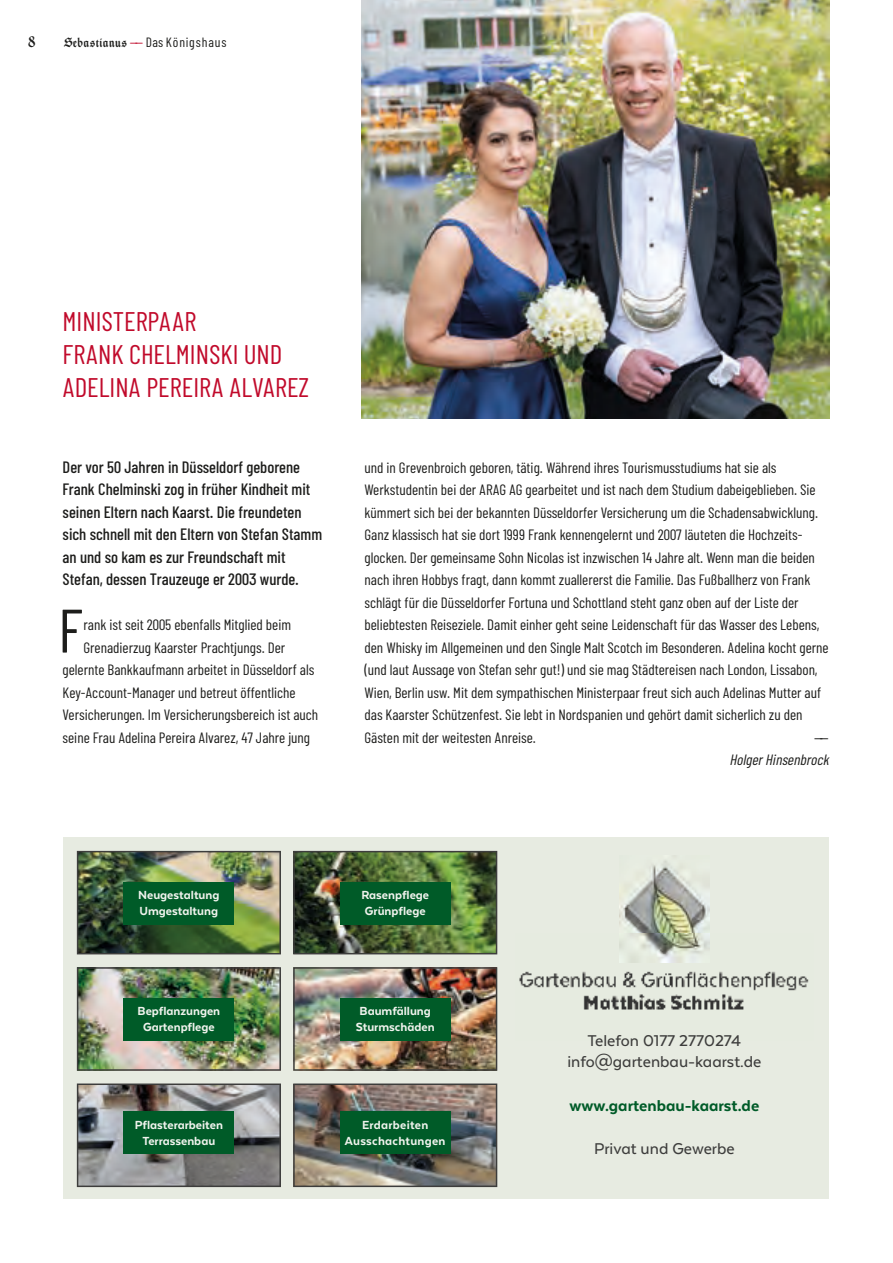
<style>
.page{position:relative;width:893px;height:1263px;background:#fff}
.page>*{position:absolute;margin:0;border:0;box-sizing:border-box;transform-origin:0 0}
.t1{font:61.35px "Barlow Condensed";color:#1d1d1b}
.t2{font:27px/33px "Barlow Condensed";color:#c10a2b}
.t3{font:500 18px/21.6px "Texta Alt";color:#3d3d3c;text-align:center}
.t4{font:800 18px "Texta Alt";color:#005b28}
.t5{font:600 18px "Thannhaeuser Fraktur";color:#1d1d1b}
.t6{font:500 16.5px/22.5px "Barlow Condensed";color:#1d1d1b}
.t7{font:15px/22.5px "Barlow Condensed";color:#1d1d1b}
.t8{font:italic 15px "Barlow Condensed";color:#1d1d1b}
.t9{font:800 13.5px/16.2px "Texta Alt";color:#f0f3ed}
.t10{font:13.5px "Barlow Condensed";letter-spacing:.06em;color:#1d1d1b}
.t11{font:800 13.5px/16.2px "Texta Alt";letter-spacing:.02em;color:#f0f3ed;text-align:center}
.s1{font-family:"Thannhaeuser Fraktur";font-weight:600}
.s2{color:#c10a2b}
</style>
<div class="page">
<img style="left:361px;top:0;width:468px;height:418px">
<div style="left:64px;top:837px;width:765px;height:361px;background:#e7ebe1"></div>
<img style="left:620px;top:860px;width:89px;height:74px">
<img style="left:77px;top:851px;width:204px;height:103px">
<img style="left:77px;top:967px;width:204px;height:104px">
<img style="left:519px;top:934px;width:290px;height:76px">
<img style="left:293px;top:851px;width:204px;height:103px">
<img style="left:293px;top:967px;width:204px;height:104px">
<svg style="left:77px;top:1083px;width:204px;height:104px"></svg>
<div style="left:124px;top:1112px;width:110px;height:42px;background:#005b28"></div>
<img style="left:293px;top:1083px;width:204px;height:104px">
<div style="left:340px;top:1112px;width:110px;height:42px;background:#005b28"></div>
<div style="left:340px;top:882px;width:110px;height:42px;background:#005b28"></div>
<div style="left:340px;top:998px;width:110px;height:42px;background:#005b28"></div>
<div style="left:124px;top:882px;width:110px;height:42px;background:#005b28"></div>
<div style="left:124px;top:998px;width:110px;height:42px;background:#005b28"></div>
<p class="t5" style="left:28px;top:30px;width:10px">8</p>
<p class="t10" style="left:64px;top:34px;width:164px"><span class="s1">Sebastianus</span> <span class="s2">——</span> Das Königshaus</p>
<h2 class="t2" style="left:63px;top:304px;width:248px">MINISTERPAAR<br>FRANK CHELMINSKI UND<br>ADELINA PEREIRA ALVAREZ</h2>
<p class="t6" style="left:63px;top:455px;width:261px">Der vor 50 Jahren in Düsseldorf geborene Frank Chelminski zog in früher Kindheit mit seinen Eltern nach Kaarst. Die freundeten sich schnell mit den Eltern von Stefan Stamm an und so kam es zur Freundschaft mit Stefan, dessen Trauzeuge er 2003 wurde.</p>
<h1 class="t1" style="left:58px;top:592px;width:26px">F</h1>
<p class="t7" style="left:84px;top:613px;width:209px">rank ist seit 2005 ebenfalls Mitglied beim</p>
<p class="t7" style="left:84px;top:636px;width:203px">Grenadierzug Kaarster Prachtjungs. Der</p>
<p class="t7" style="left:63px;top:658px;width:253px">gelernte Bankkaufmann arbeitet in Düsseldorf als</p>
<p class="t7" style="left:63px;top:681px;width:235px">Key-Account-Manager und betreut öffentliche</p>
<p class="t7" style="left:63px;top:703px;width:257px">Versicherungen. Im Versicherungsbereich ist auch</p>
<p class="t7" style="left:63px;top:726px;width:249px">seine Frau Adelina Pereira Alvarez, 47 Jahre jung</p>
<p class="t7" style="left:365px;top:456px;width:466px">und in Grevenbroich geboren, tätig. Während ihres Tourismusstudiums hat sie als Werkstudentin bei der ARAG AG gearbeitet und ist nach dem Studium dabeigeblieben. Sie kümmert sich bei der bekannten Düsseldorfer Versicherung um die Schadensabwicklung.<br>Ganz klassisch hat sie dort 1999 Frank kennengelernt und 2007 läuteten die Hochzeits&shy;glocken. Der gemeinsame Sohn Nicolas ist inzwischen 14 Jahre alt. Wenn man die beiden nach ihren Hobbys fragt, dann kommt zuallererst die Familie. Das Fußballherz von Frank schlägt für die Düsseldorfer Fortuna und Schottland steht ganz oben auf der Liste der beliebtesten Reiseziele. Damit einher geht seine Leidenschaft für das Wasser des Lebens, den Whisky im Allgemeinen und den Single Malt Scotch im Besonderen. Adelina kocht gerne (und laut Aussage von Stefan sehr gut!) und sie mag Städtereisen nach London, Lissabon, Wien, Berlin usw. Mit dem sympathischen Ministerpaar freut sich auch Adelinas Mutter auf das Kaarster Schützenfest. Sie lebt in Nordspanien und gehört damit sicherlich zu den Gästen mit der weitesten Anreise.</p>
<p class="t7" style="left:814px;top:726px;width:16px">——</p>
<p class="t8" style="left:729px;top:750px;width:104px">HolgerHinsenbrock</p>
<p class="t9" style="left:138px;top:886px;width:83px">Neugestaltung<br>Umgestaltung</p>
<p class="t9" style="left:361px;top:886px;width:69px">Rasenpflege<br>Grünpflege</p>
<p class="t9" style="left:138px;top:1003px;width:84px;text-align:center">Bepflanzungen<br>Gartenpflege</p>
<p class="t9" style="left:356px;top:1003px;width:80px">Baumfällung<br>Sturmschäden</p>
<p class="t9" style="left:135px;top:1116px;width:90px;text-align:center">Pflasterarbeiten<br>Terrassenbau</p>
<p class="t11" style="left:345px;top:1116px;width:102px">Erdarbeiten<br>Ausschachtungen</p>
<p class="t3" style="left:567px;top:1029px;width:195px">Telefon 0177 2770274 info@gartenbau-kaarst.de</p>
<p class="t4" style="left:570px;top:1096px;width:191px">www.gartenbau-kaarst.de</p>
<p class="t3" style="left:594px;top:1137px;width:142px">Privat und Gewerbe</p>
</div>
